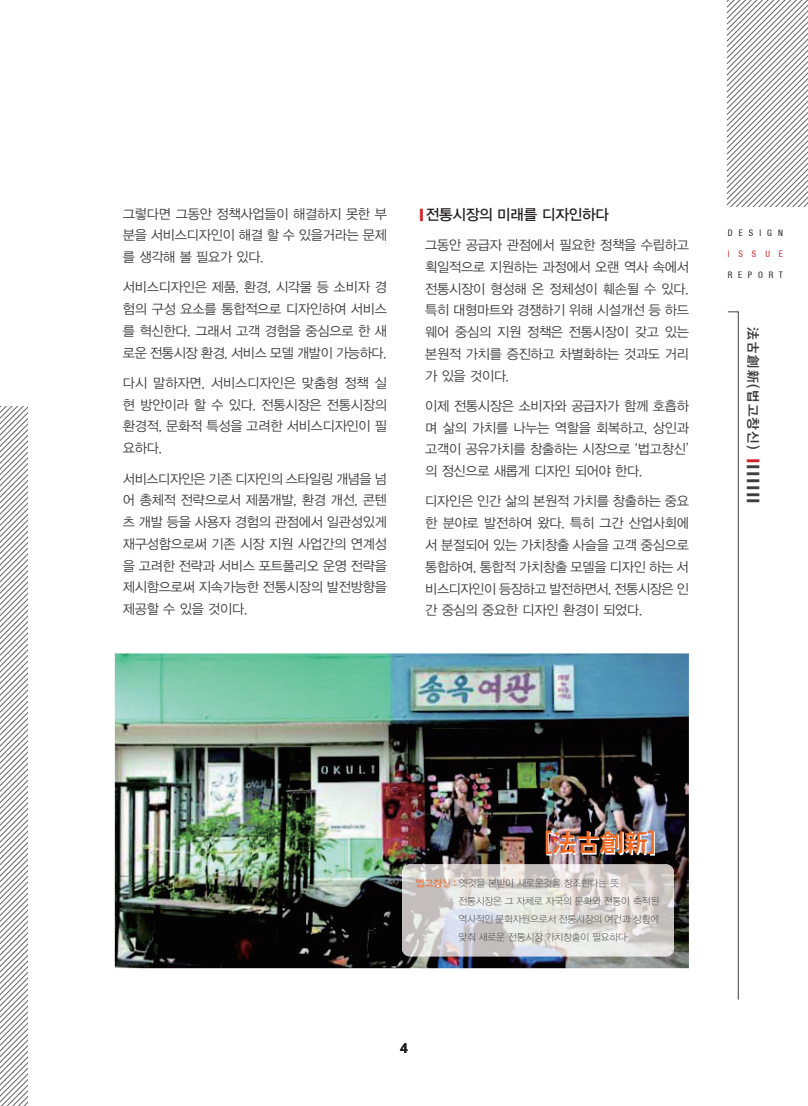
<style>
.page{position:relative;width:808px;height:1106px;background:#fff}
.page>*{position:absolute;margin:0;border:0;box-sizing:border-box;transform-origin:0 0}
.t1{font:25.5px "YDVYGO14";color:#f36821}
.t2{font:15px "YDVYGO13";letter-spacing:-.015em;color:#231f20}
.t3{font:13.5px/21.8px "YDVYGO12";letter-spacing:-.015em;color:#3e3e3f;text-align:justify}
.t4{font:13.5px "YDVYGO14";letter-spacing:.1em;color:#3e3e3f}
.t5{font:700 13.5px "Noto Sans";color:#231f20}
.t6{font:9.75px/18px "YDVYGO11";letter-spacing:-.015em;color:#3e3e3f}
.t7{font:condensed 9px "Helvetica 57";letter-spacing:.675em;color:#231f20}
.t8{font:condensed 9px "Helvetica 57";letter-spacing:1.02em;color:#d1232a}
.s1{font-family:"YDVYGO14";font-size:13.5px;color:#d1232a}
.s2{color:#d1232a}
.s3{font-family:"YDVYGO12";color:#f36821}
</style>
<div class="page">
<svg style="left:727px;top:0;width:81px;height:207px"></svg>
<svg style="left:727px;top:311px;width:12px;height:689px"></svg>
<svg style="left:0;top:406px;width:28px;height:700px"></svg>
<img style="left:115px;top:653px;width:574px;height:315px">
<img style="left:547px;top:831px;width:108px;height:24px">
<img style="left:402px;top:864px;width:272px;height:92px">
<p class="t3" style="left:123px;top:202px;width:266px">그렇다면 그동안 정책사업들이 해결하지 못한 부 분을 서비스디자인이 해결 할 수 있을거라는 문제 를 생각해 볼 필요가 있다.</p>
<p class="t3" style="left:123px;top:275px;width:266px">서비스디자인은 제품, 환경, 시각물 등 소비자 경 험의 구성 요소를 통합적으로 디자인하여 서비스 를 혁신한다. 그래서 고객 경험을 중심으로 한 새 로운 전통시장 환경, 서비스 모델 개발이 가능하다.</p>
<p class="t3" style="left:123px;top:371px;width:266px">다시 말하자면, 서비스디자인은 맞춤형 정책 실 현 방안이라 할 수 있다. 전통시장은 전통시장의 환경적, 문화적 특성을 고려한 서비스디자인이 필 요하다.</p>
<p class="t3" style="left:123px;top:466px;width:266px">서비스디자인은 기존 디자인의 스타일링 개념을 넘 어 총체적 전략으로서 제품개발, 환경 개선, 콘텐 츠 개발 등을 사용자 경험의 관점에서 일관성있게 재구성함으로써 기존 시장 지원 사업간의 연계성 을 고려한 전략과 서비스 포트폴리오 운영 전략을 제시함으로써 지속가능한 전통시장의 발전방향을 제공할 수 있을 것이다.</p>
<p class="t2" style="left:417px;top:204px;width:194px"><span class="s1">|</span>전통시장의 미래를 디자인하다</p>
<p class="t3" style="left:425px;top:233px;width:265px">그동안 공급자 관점에서 필요한 정책을 수립하고 획일적으로 지원하는 과정에서 오랜 역사 속에서 전통시장이 형성해 온 정체성이 훼손될 수 있다. 특히 대형마트와 경쟁하기 위해 시설개선 등 하드 웨어 중심의 지원 정책은 전통시장이 갖고 있는 본원적 가치를 증진하고 차별화하는 것과도 거리 가 있을 것이다.</p>
<p class="t3" style="left:425px;top:394px;width:265px">이제 전통시장은 소비자와 공급자가 함께 호흡하 며 삶의 가치를 나누는 역할을 회복하고, 상인과 고객이 공유가치를 창출하는 시장으로 ‘법고창신’ 의 정신으로 새롭게 디자인 되어야 한다.</p>
<p class="t3" style="left:425px;top:489px;width:265px">디자인은 인간 삶의 본원적 가치를 창출하는 중요 한 분야로 발전하여 왔다. 특히 그간 산업사회에 서 분절되어 있는 가치창출 사슬을 고객 중심으로 통합하여, 통합적 가치창출 모델을 디자인 하는 서 비스디자인이 등장하고 발전하면서, 전통시장은 인 간 중심의 중요한 디자인 환경이 되었다.</p>
<p class="t7" style="left:728px;top:227px;width:57px">DESIGN</p>
<p class="t8" style="left:728px;top:248px;width:57px">ISSUE</p>
<p class="t7" style="left:728px;top:269px;width:57px">REPORT</p>
<p class="t4" style="left:762px;top:327px;width:181px;rotate:90deg">法古創新(법고창신) <span class="s2">|</span>||||||</p>
<h1 class="t1" style="left:545px;top:825px;width:112px">[法古創新]</h1>
<p class="t6" style="left:458px;top:873px;width:202px;text-indent:-43px"><span class="s3">법고창신 :</span> 옛것을 본받아 새로운것을 창조한다는 뜻 전통시장은 그 자체로 자국의 문화와 전통이 축적된 역사적인 문화자원으로서 전통시장의 여건과 상황에 맞춰 새로운 전통시장 가치창출이 필요하다</p>
<p class="t5" style="left:400px;top:1038px;width:9px">4</p>
</div>
